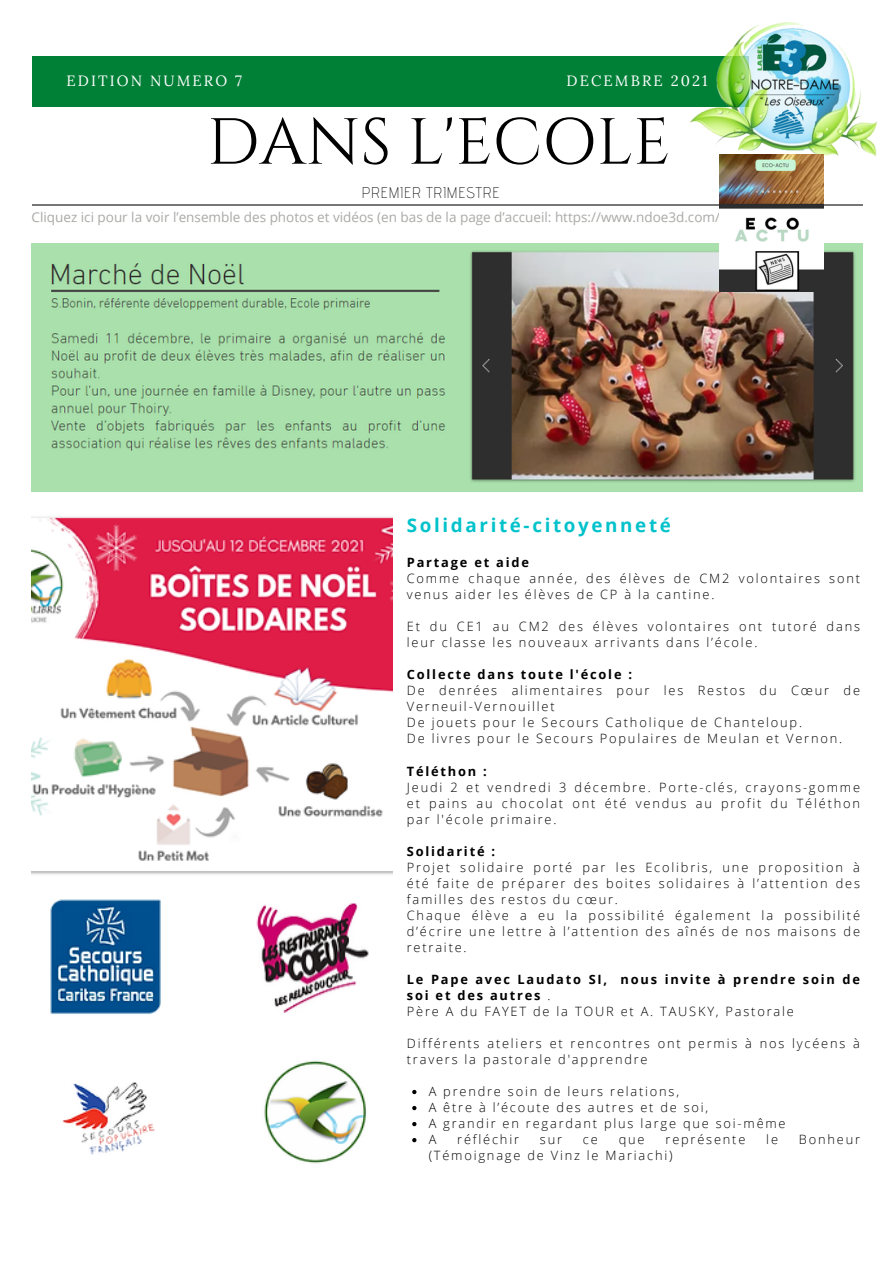
<style>
.page{position:relative;width:893px;height:1264px;background:#fff}
.page>*{position:absolute;margin:0;border:0;box-sizing:border-box;transform-origin:0 0}
.t1{font:64.95px "Cinzel";color:#000}
.t2{font:700 18.75px "Open Sans";letter-spacing:.14em;color:#00c2cb}
.t3{font:200 15.45px "Advent Pro";letter-spacing:.05em;color:#000}
.t4{font:14.85px "Lora";letter-spacing:.14em;color:#fff}
.t5{font:13.5px "Open Sans";color:#a9a9a6}
.t6{font:300 12.9px/16px "Open Sans";letter-spacing:.14em;color:#000}
.t7{font:700 12.9px/16px "Open Sans";letter-spacing:.14em;color:#000}
.s1{font-weight:300}
</style>
<div class="page">
<div style="left:32px;top:56px;width:716px;height:50px;background:#008037"></div>
<img style="left:690px;top:22px;width:187px;height:143px">
<hr style="left:32px;top:204px;width:830px;height:1px;background:#777">
<img style="left:32px;top:517px;width:361px;height:647px">
<img style="left:32px;top:244px;width:830px;height:247px">
<img style="left:719px;top:154px;width:104px;height:138px">
<svg style="left:412px;top:1089px;width:4px;height:5px"></svg>
<svg style="left:412px;top:1105px;width:4px;height:5px"></svg>
<svg style="left:412px;top:1122px;width:4px;height:4px"></svg>
<svg style="left:412px;top:1138px;width:4px;height:4px"></svg>
<h3 class="t4" style="left:66px;top:71px;width:177px">EDITION NUMERO 7</h3>
<p class="t4" style="left:566px;top:71px;width:143px">DECEMBRE 2021</p>
<h2 class="t1" style="left:207px;top:101px;width:465px">DANS L'ECOLE</h2>
<p class="t3" style="left:362px;top:183px;width:139px">PREMIER TRIMESTRE</p>
<p class="t5" style="left:32px;top:207px;width:694px">Cliquez ici pour la voir l’ensemble des photos et vidéos (en bas de la page d’accueil: https://www.ndoe3d.com/)</p>
<h2 class="t2" style="left:407px;top:511px;width:265px">Solidarité-citoyenneté</h2>
<p class="t7" style="left:407px;top:554px;width:124px">Partage et aide</p>
<p class="t6" style="left:407px;top:570px;width:454px">Comme chaque année, des élèves de CM2 volontaires sont venus aider les élèves de CP à la cantine.</p>
<p class="t6" style="left:407px;top:618px;width:454px">Et du CE1 au CM2 des élèves volontaires ont tutoré dans leur classe les nouveaux arrivants dans l’école.</p>
<p class="t7" style="left:407px;top:666px;width:227px">Collecte dans toute l'école :</p>
<p class="t6" style="left:407px;top:682px;width:454px">De denrées alimentaires pour les Restos du Cœur de Verneuil-Vernouillet<br>De jouets pour le Secours Catholique de Chanteloup.<br>De livres pour le Secours Populaires de Meulan et Vernon.</p>
<p class="t7" style="left:407px;top:762px;width:82px">Téléthon :</p>
<p class="t6" style="left:407px;top:778px;width:454px;text-align:justify">Jeudi 2 et vendredi 3 décembre. Porte-clés, crayons-gomme et pains au chocolat ont été vendus au profit du Téléthon par l'école primaire.</p>
<p class="t7" style="left:407px;top:842px;width:90px">Solidarité :</p>
<p class="t6" style="left:407px;top:858px;width:454px">Projet solidaire porté par les Ecolibris, une proposition à été faite de préparer des boites solidaires à l’attention des familles des restos du cœur.<br>Chaque élève a eu la possibilité également la possibilité d’écrire une lettre à l’attention des aînés de nos maisons de retraite.</p>
<p class="t7" style="left:407px;top:971px;width:454px">Le Pape avec Laudato SI, nous invite à prendre soin de soi et des autres <span class="s1">.<br>Père A du FAYET de la TOUR et A. TAUSKY, Pastorale</span></p>
<p class="t6" style="left:407px;top:1035px;width:454px">Différents ateliers et rencontres ont permis à nos lycéens à travers la pastorale d'apprendre</p>
<p class="t6" style="left:428px;top:1083px;width:358px">A prendre soin de leurs relations,<br>A être à l’écoute des autres et de soi,<br>A grandir en regardant plus large que soi-même<br>A</p>
<p class="t6" style="left:457px;top:1131px;width:63px">réfléchir</p>
<p class="t6" style="left:540px;top:1131px;width:24px">sur</p>
<p class="t6" style="left:583px;top:1131px;width:16px">ce</p>
<p class="t6" style="left:618px;top:1131px;width:27px">que</p>
<p class="t6" style="left:665px;top:1131px;width:81px">représente</p>
<p class="t6" style="left:766px;top:1131px;width:13px">le</p>
<p class="t6" style="left:798px;top:1131px;width:63px">Bonheur</p>
<p class="t6" style="left:428px;top:1147px;width:245px">(Témoignage de Vinz le Mariachi)</p>
</div>
